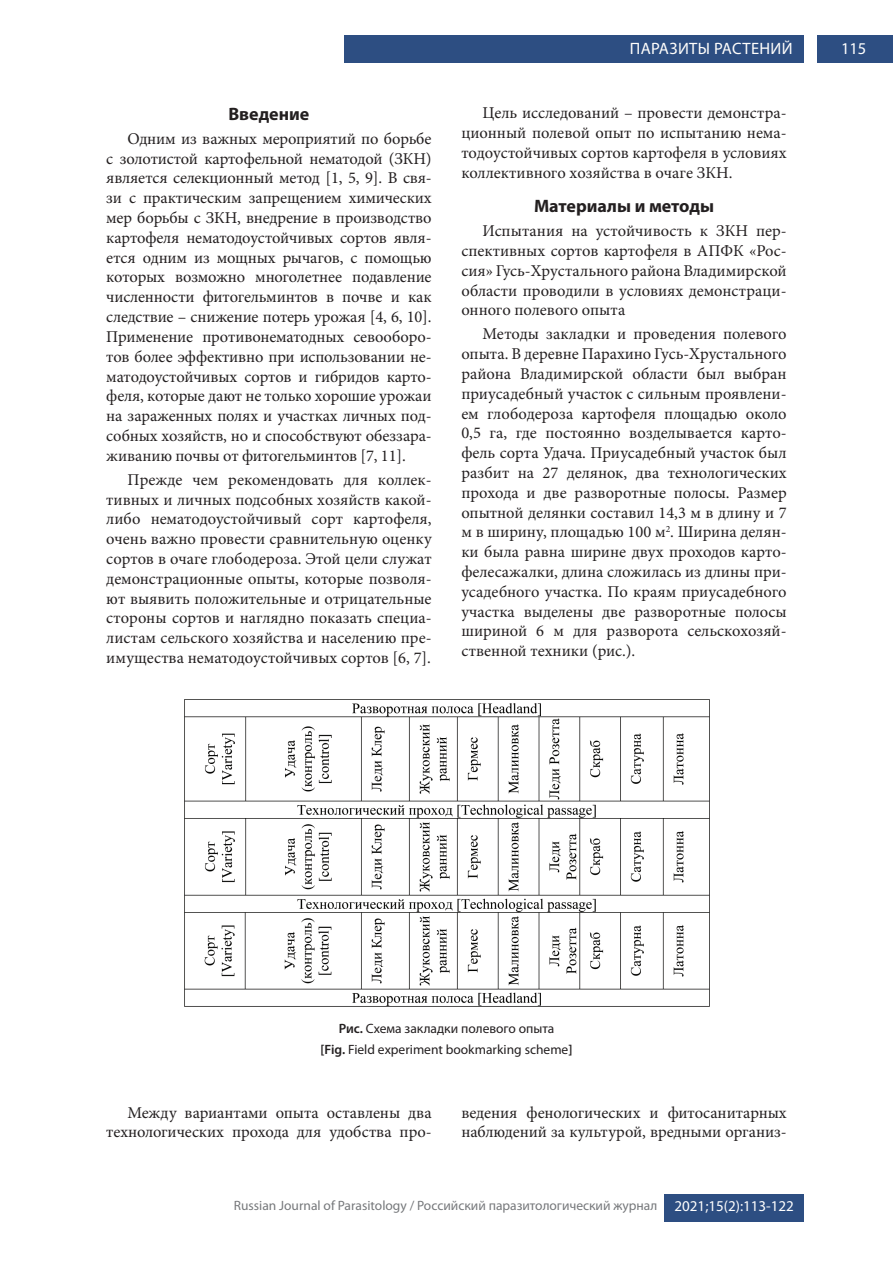
<style>
.page{position:relative;width:893px;height:1263px;background:#fff}
.page>*{position:absolute;margin:0;border:0;box-sizing:border-box;transform-origin:0 0}
.t1{font:700 18px "Myriad Pro";color:#231f20}
.t2{font:16.5px/19.8px "Minion Pro";letter-spacing:-.005em;color:#231f20;text-align:justify}
.t3{font:16.5px "Myriad Pro";letter-spacing:.02em;color:#fffefc}
.t4{font:16.5px "Myriad Pro";color:#fff}
.t5{font:15px "Myriad Pro";color:#fff}
.t6{font:13.5px/20.4px "Myriad Pro";color:#231f20;text-align:center}
.t7{font:13.5px "Myriad Pro";color:#76787b}
.s1{font-weight:600}
</style>
<div class="page">
<div style="left:817px;top:36px;width:76px;height:27px;background:#2d4e82"></div>
<div style="left:344px;top:36px;width:459px;height:27px;background:#2d4e82"></div>
<div style="left:664px;top:1194px;width:139px;height:27px;background:#2d4e82"></div>
<img style="left:184px;top:699px;width:525px;height:308px">
<p class="t1" style="left:228px;top:102px;width:83px">Введение</p>
<p class="t2" style="left:106px;top:129px;width:327px;text-indent:21px">Одним из важных мероприятий по борьбе с золотистой картофельной нематодой (ЗКН) является селекционный метод [1, 5, 9]. В свя&shy;зи с практическим запрещением химических мер борьбы с ЗКН, внедрение в производство картофеля нематодоустойчивых сортов явля&shy;ется одним из мощных рычагов, с помощью которых возможно многолетнее подавление численности фитогельминтов в почве и как следствие – снижение потерь урожая [4, 6, 10].<br>Применение противонематодных севооборо&shy;тов более эффективно при использовании не&shy;матодоустойчивых сортов и гибридов карто&shy;феля, которые дают не только хорошие урожаи на зараженных полях и участках личных под&shy;собных хозяйств, но и способствуют обеззара&shy;живанию почвы от фитогельминтов [7, 11].</p>
<p class="t2" style="left:106px;top:470px;width:327px;text-indent:21px">Прежде чем рекомендовать для коллек&shy;тивных и личных подсобных хозяйств какой&shy;либо нематодоустойчивый сорт картофеля, очень важно провести сравнительную оценку сортов в очаге глободероза. Этой цели служат демонстрационные опыты, которые позволя&shy;ют выявить положительные и отрицательные стороны сортов и наглядно показать специа&shy;листам сельского хозяйства и населению пре&shy;имущества нематодоустойчивых сортов [6, 7].</p>
<p class="t3" style="left:630px;top:39px;width:164px">ПАРАЗИТЫ РАСТЕНИЙ</p>
<p class="t2" style="left:461px;top:103px;width:327px;text-indent:21px">Цель исследований – провести демонстра&shy;ционный полевой опыт по испытанию нема&shy;тодоустойчивых сортов картофеля в условиях коллективного хозяйства в очаге ЗКН.</p>
<p class="t1" style="left:534px;top:194px;width:181px">Материалы и методы</p>
<p class="t2" style="left:461px;top:221px;width:327px;text-indent:21px">Испытания на устойчивость к ЗКН пер&shy;спективных сортов картофеля в АПФК «Рос&shy;сия» Гусь-Хрустального района Владимирской области проводили в условиях демонстраци&shy;онного полевого опыта</p>
<p class="t2" style="left:461px;top:324px;width:327px;text-indent:21px">Методы закладки и проведения полевого опыта. В деревне Парахино Гусь-Хрустального района Владимирской области был выбран приусадебный участок с сильным проявлени&shy;ем глободероза картофеля площадью около 0,5 га, где постоянно возделывается карто&shy;фель сорта Удача. Приусадебный участок был разбит на 27 делянок, два технологических прохода и две разворотные полосы. Размер опытной делянки составил 14,3 м в длину и 7 м в ширину, площадью 100 м<sup>2</sup>. Ширина делян&shy;ки была равна ширине двух проходов карто&shy;фелесажалки, длина сложилась из длины при&shy;усадебного участка. По краям приусадебного участка выделены две разворотные полосы шириной 6 м для разворота сельскохозяй&shy;ственной техники (рис.).</p>
<p class="t4" style="left:841px;top:39px;width:27px">115</p>
<p class="t6" style="left:321px;top:1018px;width:253px"><span class="s1">Рис.</span> Схема закладки полевого опыта<br><span class="s1">[Fig.</span> Field experiment bookmarking scheme<span class="s1">]</span></p>
<p class="t2" style="left:106px;top:1102px;width:327px;text-align:right">Между вариантами опыта оставлены два технологических прохода для удобства про-</p>
<p class="t2" style="left:461px;top:1102px;width:327px">ведения фенологических и фитосанитарных наблюдений за культурой, вредными организ-</p>
<p class="t7" style="left:234px;top:1197px;width:425px">Russian Journal of Parasitology / Российский паразитологический журнал</p>
<p class="t5" style="left:675px;top:1197px;width:121px">2021;15(2):113-122</p>
</div>
